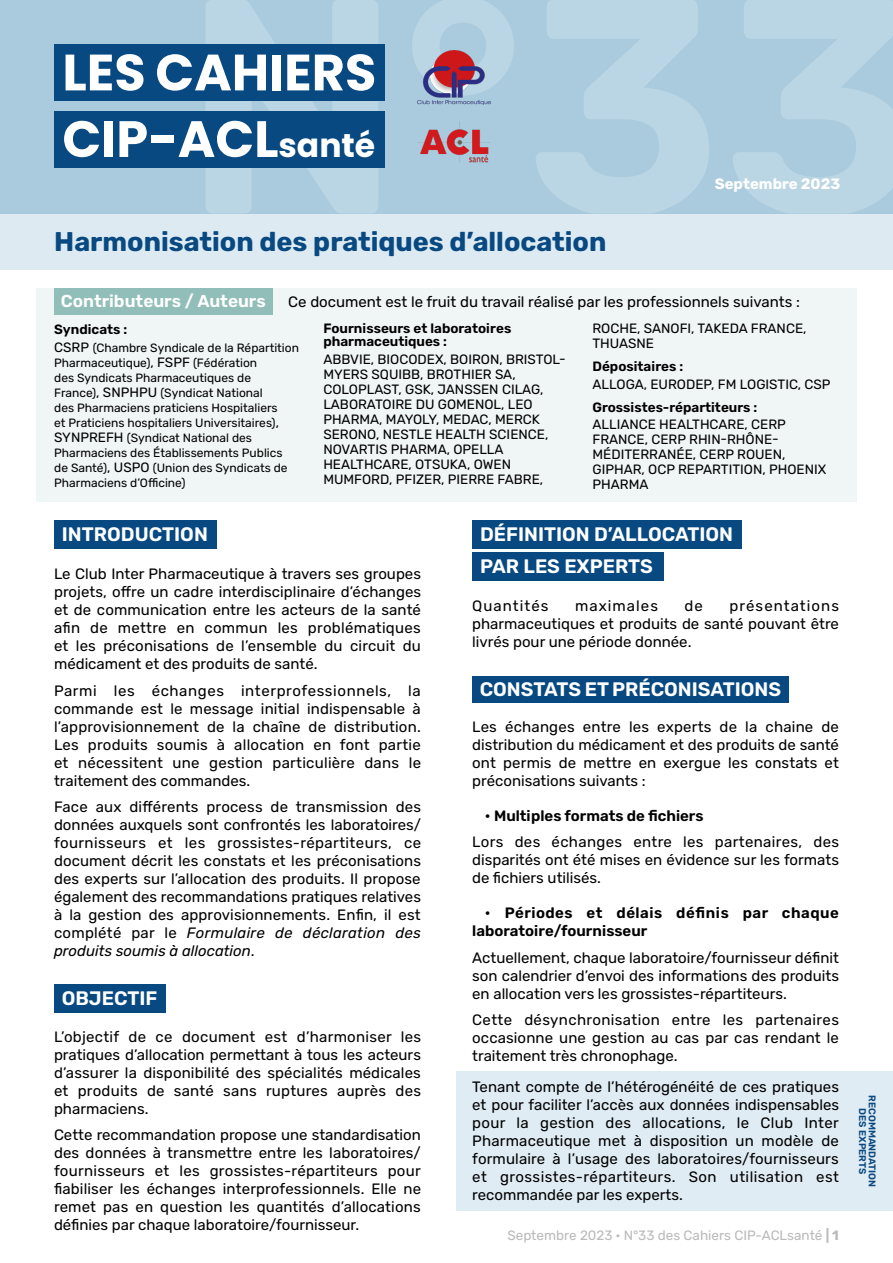
<style>
.page{position:relative;width:893px;height:1263px;background:#fff}
.page>*{position:absolute;margin:0;border:0;box-sizing:border-box;transform-origin:0 0}
.t1{font:700 51px/66.6px "Poppins";color:#fff}
.t2{font:700 27px "Rubik";color:#084981}
.t3{font:600 19.5px/31.5px "Rubik";color:#fff}
.t4{font:600 17.25px "Rubik";color:#fff}
.t5{font:15px/18px "Rubik";color:#000;text-align:justify}
.t6{font:600 15px/18px "Rubik";letter-spacing:.03em;color:#000}
.t7{font:600 15px "Rubik";color:#000}
.t8{font:15px "Rubik";letter-spacing:.07em;color:#000}
.t9{font:700 15px "Rubik";color:#fff}
.t10{font:13.5px/15px "Rubik";color:#000}
.t11{font:600 13.5px/13.5px "Rubik";color:#000}
.t12{font:13.5px "Rubik";color:#bababa}
.t13{font:12px/15px "Rubik";color:#000}
.t14{font:600 9.75px/9.8px "Rubik";color:#0b4981;text-align:center}
.s1{font-size:33px}
.s2{font-size:13.5px}
.s3{font-style:italic}
.s4{font-weight:700}
</style>
<div class="page">
<div style="left:457px;top:1071px;width:436px;height:140px;background:#e0ecf3"></div>
<div style="left:472px;top:552px;width:191px;height:28px;background:#084981"></div>
<div style="left:36px;top:288px;width:820px;height:214px;background:#f0f6f5"></div>
<div style="left:0;top:0;width:893px;height:214px;background:#aacbdd"></div>
<div style="left:0;top:214px;width:893px;height:56px;background:#ddeaf1"></div>
<div style="left:54px;top:288px;width:219px;height:27px;background:#91beb8"></div>
<div style="left:54px;top:521px;width:163px;height:28px;background:#084981"></div>
<div style="left:54px;top:45px;width:331px;height:56px;background:#084981"></div>
<div style="left:54px;top:112px;width:331px;height:56px;background:#084981"></div>
<div style="left:472px;top:521px;width:270px;height:28px;background:#084981"></div>
<img style="left:418px;top:50px;width:72px;height:55px">
<div style="left:54px;top:984px;width:111px;height:28px;background:#084981"></div>
<img style="left:418px;top:121px;width:72px;height:42px">
<div style="left:472px;top:676px;width:316px;height:26px;background:#084981"></div>
<h1 class="t1" style="left:62px;top:39px;width:315px">LES CAHIERS<br>CIP-ACL<span class="s1">santé</span></h1>
<p class="t9" style="left:715px;top:175px;width:127px">Septembre 2023</p>
<h2 class="t2" style="left:54px;top:225px;width:554px">Harmonisation des pratiques d’allocation</h2>
<p class="t4" style="left:61px;top:292px;width:206px">Contributeurs / Auteurs</p>
<p class="t5" style="left:288px;top:293px;width:513px">Ce document est le fruit du travail réalisé par les professionnels suivants :</p>
<p class="t11" style="left:54px;top:323px;width:75px">Syndicats :</p>
<p class="t13" style="left:54px;top:340px;width:246px"><span class="s2">CSRP</span> (Chambre Syndicale de la Répartition Pharmaceutique)<span class="s2">, FSPF</span> (Fédération<br>des Syndicats Pharmaceutiques de France)<span class="s2">, SNPHPU</span> (Syndicat National<br>des Pharmaciens praticiens Hospitaliers<br>et Praticiens hospitaliers Universitaires)<span class="s2">, SYNPREFH</span> (Syndicat National des Pharmaciens des Établissements Publics de Santé)<span class="s2">, USPO</span> (Union des Syndicats de Pharmaciens d’Officine)</p>
<p class="t11" style="left:323px;top:322px;width:189px">Fournisseurs et laboratoires pharmaceutiques :</p>
<p class="t10" style="left:323px;top:352px;width:244px">ABBVIE, BIOCODEX, BOIRON, BRISTOL-<br>MYERS SQUIBB, BROTHIER SA,<br>COLOPLAST, GSK, JANSSEN CILAG,<br>LABORATOIRE DU GOMENOL, LEO<br>PHARMA, MAYOLY, MEDAC, MERCK<br>SERONO, NESTLE HEALTH SCIENCE,<br>NOVARTIS PHARMA, OPELLA<br>HEALTHCARE, OTSUKA, OWEN<br>MUMFORD, PFIZER, PIERRE FABRE,</p>
<p class="t10" style="left:592px;top:321px;width:216px">ROCHE, SANOFI, TAKEDA FRANCE,<br>THUASNE</p>
<p class="t11" style="left:592px;top:360px;width:92px">Dépositaires :</p>
<p class="t10" style="left:592px;top:377px;width:240px">ALLOGA, EURODEP, FM LOGISTIC, CSP</p>
<p class="t11" style="left:592px;top:401px;width:166px">Grossistes-répartiteurs :</p>
<p class="t10" style="left:592px;top:417px;width:235px">ALLIANCE HEALTHCARE, CERP<br>FRANCE, CERP RHIN-RHÔNE-<br>MÉDITERRANÉE, CERP ROUEN,<br>GIPHAR, OCP REPARTITION, PHOENIX<br>PHARMA</p>
<h3 class="t3" style="left:62px;top:519px;width:148px">INTRODUCTION</h3>
<p class="t5" style="left:54px;top:565px;width:369px">Le Club Inter Pharmaceutique à travers ses groupes projets, offre un cadre interdisciplinaire d’échanges et de communication entre les acteurs de la santé afin de mettre en commun les problématiques et les préconisations de l’ensemble du circuit du médicament et des produits de santé.</p>
<p class="t5" style="left:54px;top:682px;width:369px">Parmi les échanges interprofessionnels, la commande est le message initial indispensable à l’approvisionnement de la chaîne de distribution.<br>Les produits soumis à allocation en font partie et nécessitent une gestion particulière dans le traitement des commandes.</p>
<p class="t5" style="left:54px;top:798px;width:369px">Face aux différents process de transmission des données auxquels sont confrontés les laboratoires/ fournisseurs et les grossistes-répartiteurs, ce document décrit les constats et les préconisations des experts sur l’allocation des produits. Il propose également des recommandations pratiques relatives à la gestion des approvisionnements. Enfin, il est complété par le <span class="s3">Formulaire de déclaration des produits soumis à allocation</span>.</p>
<h3 class="t3" style="left:62px;top:982px;width:97px">OBJECTIF</h3>
<p class="t5" style="left:54px;top:1028px;width:369px">L’objectif de ce document est d’harmoniser les pratiques d’allocation permettant à tous les acteurs d’assurer la disponibilité des spécialités médicales et produits de santé sans ruptures auprès des pharmaciens.</p>
<p class="t5" style="left:54px;top:1126px;width:369px">Cette recommandation propose une standardisation des données à transmettre entre les laboratoires/ fournisseurs et les grossistes-répartiteurs pour fiabiliser les échanges interprofessionnels. Elle ne remet pas en question les quantités d’allocations définies par chaque laboratoire/fournisseur.</p>
<h3 class="t3" style="left:480px;top:519px;width:255px">DÉFINITION D’ALLOCATION<br>PAR LES EXPERTS</h3>
<p class="t8" style="left:472px;top:597px;width:78px">Quantités</p>
<p class="t8" style="left:575px;top:597px;width:84px">maximales</p>
<p class="t5" style="left:685px;top:597px;width:20px">de</p>
<p class="t5" style="left:472px;top:597px;width:368px;text-indent:257px">présentations pharmaceutiques et produits de santé pouvant être livrés pour une période donnée.</p>
<h3 class="t3" style="left:480px;top:674px;width:303px">CONSTATS ET PRÉCONISATIONS</h3>
<p class="t5" style="left:472px;top:718px;width:368px">Les échanges entre les experts de la chaine de distribution du médicament et des produits de santé ont permis de mettre en exergue les constats et préconisations suivants :</p>
<p class="t7" style="left:485px;top:807px;width:220px">• Multiples formats de fichiers</p>
<p class="t5" style="left:472px;top:833px;width:368px">Lors des échanges entre les partenaires, des disparités ont été mises en évidence sur les formats de fichiers utilisés.</p>
<p class="t6" style="left:472px;top:904px;width:368px;text-indent:13px">• Périodes et délais définis par chaque laboratoire/fournisseur</p>
<p class="t5" style="left:472px;top:949px;width:368px">Actuellement, chaque laboratoire/fournisseur définit son calendrier d’envoi des informations des produits en allocation vers les grossistes-répartiteurs.</p>
<p class="t5" style="left:472px;top:1011px;width:368px">Cette désynchronisation entre les partenaires occasionne une gestion au cas par cas rendant le traitement très chronophage.</p>
<p class="t5" style="left:472px;top:1078px;width:368px">Tenant compte de l’hétérogénéité de ces pratiques et pour faciliter l’accès aux données indispensables pour la gestion des allocations, le Club Inter Pharmaceutique met à disposition un modèle de formulaire à l’usage des laboratoires/fournisseurs et grossistes-répartiteurs. Son utilisation est recommandée par les experts.</p>
<p class="t12" style="left:507px;top:1227px;width:333px">Septembre 2023 · N°33 des Cahiers CIP-ACLsanté <span class="s4">| 1</span></p>
<p class="t14" style="left:877px;top:1095px;width:93px;rotate:90deg">RECOMMANDATION<br>DES EXPERTS</p>
</div>
